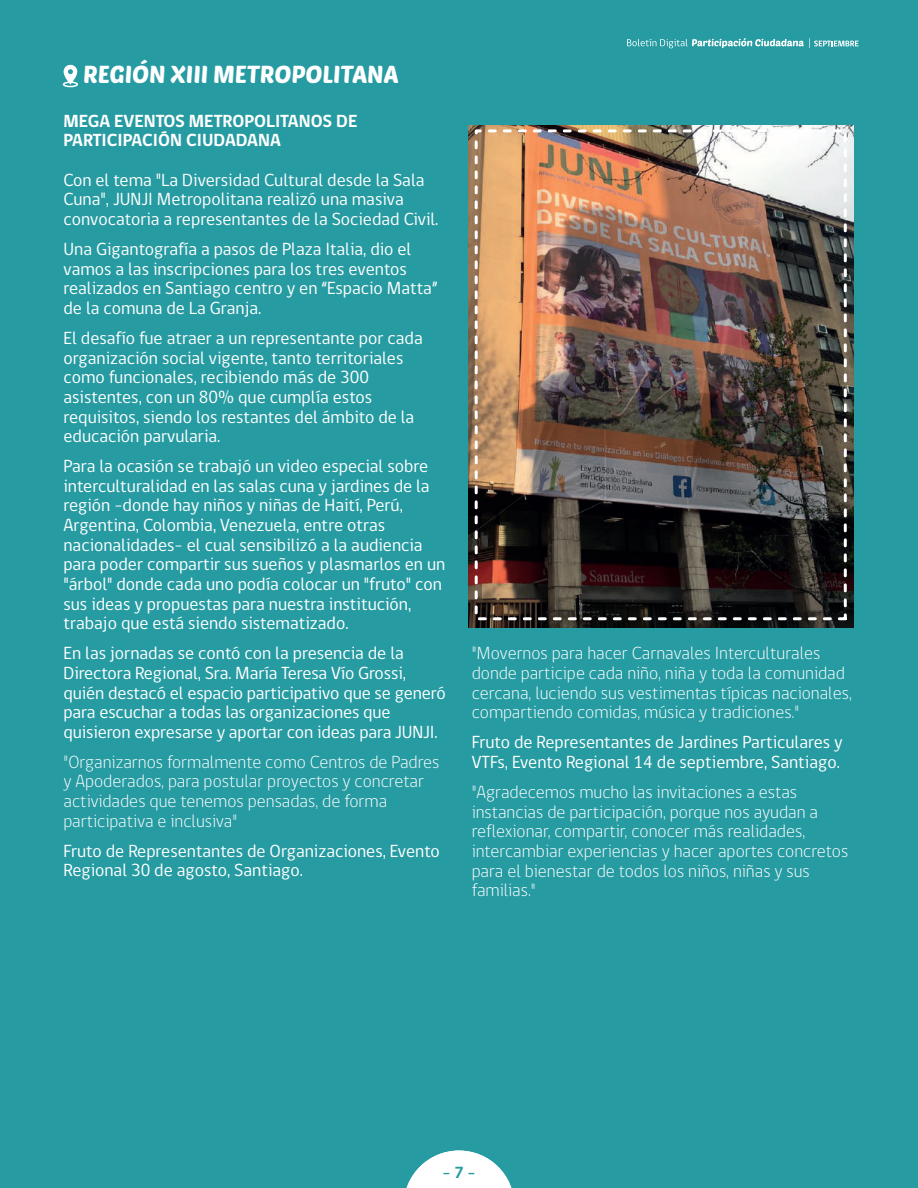
<style>
.page{position:relative;width:918px;height:1188px;background:#269ba2}
.page>*{position:absolute;margin:0;border:0;box-sizing:border-box;transform-origin:0 0}
.t1{font:24px "Poetsen One";letter-spacing:-.005em;color:#fff}
.t2{font:18px/19.6px "gob CL";color:#fff}
.t3{font:300 18px/19.6px "gob CL";color:#fff}
.t4{font:700 18px/19.6px "gob CL";color:#fff}
.t5{font:700 16.5px "gob CL";color:#269ba2}
</style>
<div class="page">
<svg style="left:63px;top:64px;width:14px;height:17px"></svg>
<div style="left:63px;top:81px;width:15px;height:6px;border:2px solid #fff;border-radius:50%"></div>
<svg style="left:406px;top:1151px;width:106px;height:37px"></svg>
<img style="left:468px;top:125px;width:385px;height:503px">
<div style="left:475px;top:129px;width:372px;height:491px;border:3px dashed #fff"></div>
<svg style="left:627px;top:38px;width:232px;height:10px"></svg>
<h1 class="t1" style="left:83px;top:59px;width:317px">REGIÓN XIII METROPOLITANA</h1>
<p class="t4" style="left:63px;top:111px;width:295px">MEGA EVENTOS METROPOLITANOS DE<br>PARTICIPACIÓN CIUDADANA</p>
<p class="t2" style="left:63px;top:170px;width:376px">Con el tema "La Diversidad Cultural desde la Sala<br>Cuna", JUNJI Metropolitana realizó una masiva convocatoria a representantes de la Sociedad Civil.</p>
<p class="t2" style="left:63px;top:240px;width:376px">Una Gigantografía a pasos de Plaza Italia, dio el vamos a las inscripciones para los tres eventos realizados en Santiago centro y en “Espacio Matta” de la comuna de La Granja.</p>
<p class="t2" style="left:63px;top:329px;width:361px">El desafío fue atraer a un representante por cada organización social vigente, tanto territoriales como funcionales, recibiendo más de 300 asistentes, con un 80% que cumplía estos requisitos, siendo los restantes del ámbito de la educación parvularia.</p>
<p class="t2" style="left:63px;top:457px;width:383px">Para la ocasión se trabajó un video especial sobre interculturalidad en las salas cuna y jardines de la región -donde hay niños y niñas de Haití, Perú, Argentina, Colombia, Venezuela, entre otras nacionalidades- el cual sensibilizó a la audiencia para poder compartir sus sueños y plasmarlos en un "árbol" donde cada uno podía colocar un "fruto" con sus ideas y propuestas para nuestra institución, trabajo que está siendo sistematizado.</p>
<p class="t2" style="left:63px;top:644px;width:384px">En las jornadas se contó con la presencia de la Directora Regional, Sra. María Teresa Vío Grossi, quién destacó el espacio participativo que se generó para escuchar a todas las organizaciones que quisieron expresarse y aportar con ideas para JUNJI.</p>
<p class="t3" style="left:63px;top:752px;width:377px">"Organizarnos formalmente como Centros de Padres y Apoderados, para postular proyectos y concretar actividades que tenemos pensadas, de forma participativa e inclusiva"</p>
<p class="t2" style="left:63px;top:841px;width:378px">Fruto de Representantes de Organizaciones, Evento<br>Regional 30 de agosto, Santiago.</p>
<p class="t3" style="left:472px;top:644px;width:382px">"Movernos para hacer Carnavales Interculturales donde participe cada niño, niña y toda la comunidad cercana, luciendo sus vestimentas típicas nacionales, compartiendo comidas, música y tradiciones."</p>
<p class="t2" style="left:472px;top:733px;width:372px">Fruto de Representantes de Jardines Particulares y<br>VTFs, Evento Regional 14 de septiembre, Santiago.</p>
<p class="t3" style="left:472px;top:783px;width:378px">"Agradecemos mucho las invitaciones a estas instancias de participación, porque nos ayudan a reflexionar, compartir, conocer más realidades, intercambiar experiencias y hacer aportes concretos para el bienestar de todos los niños, niñas y sus familias."</p>
<p class="t5" style="left:443px;top:1162px;width:34px">- 7 -</p>
</div>
